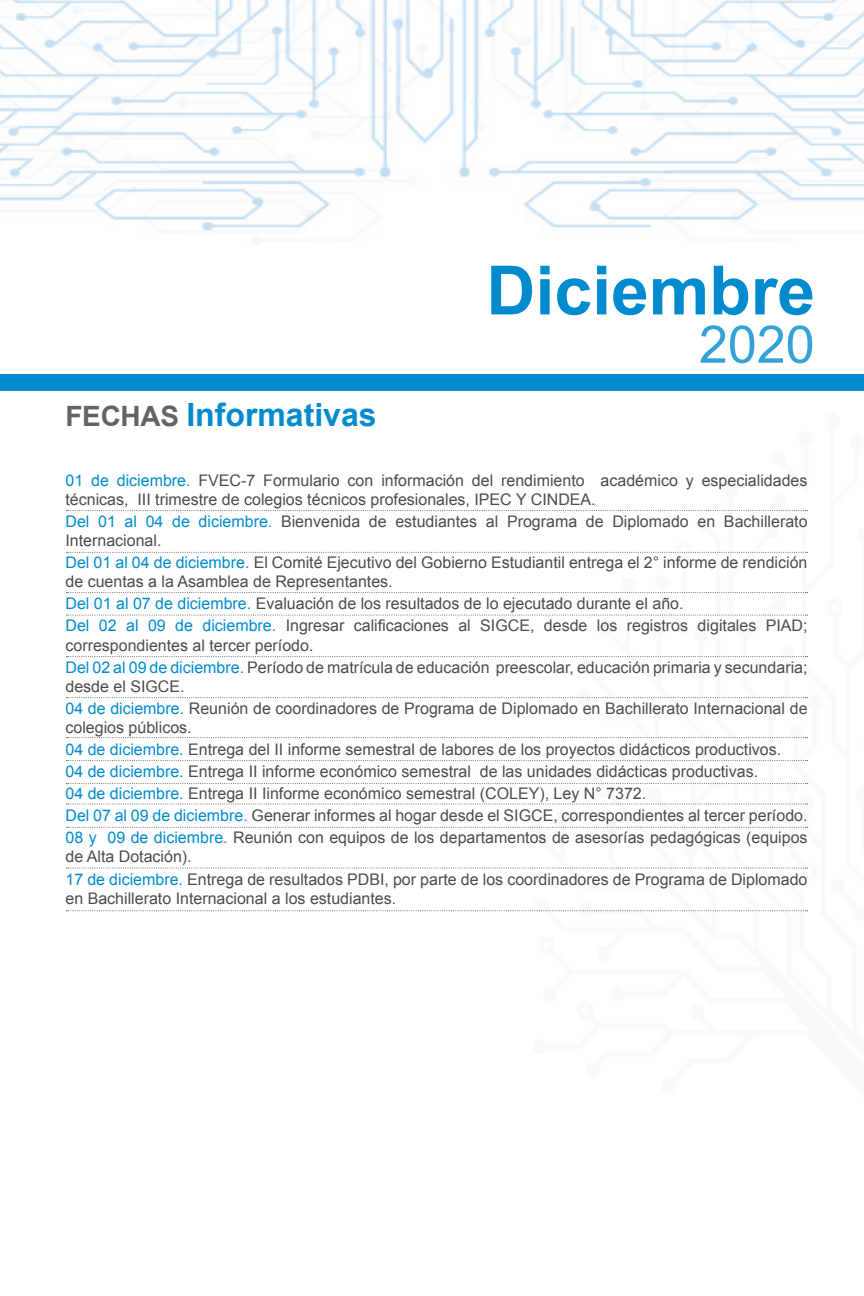
<style>
.page{position:relative;width:864px;height:1296px;background:#fff}
.page>*{position:absolute;margin:0;border:0;box-sizing:border-box;transform-origin:0 0}
.t1{font:700 68px "Arial";color:#008bcf}
.t2{font:52px "Arial";color:#008bcf}
.t3{font:700 32px "Arial";color:#008bcf}
.t4{font:16px/19.2px "Arial";color:#4b4c4d}
.s1{font-size:28px;color:#636366}
.s2{color:#008bcf}
</style>
<div class="page">
<div style="left:0;top:374px;width:864px;height:17px;background:#008bcf"></div>
<svg style="left:66px;top:510px;width:742px;height:1px"></svg>
<svg style="left:66px;top:552px;width:742px;height:1px"></svg>
<svg style="left:66px;top:592px;width:742px;height:1px"></svg>
<svg style="left:66px;top:615px;width:742px;height:1px"></svg>
<svg style="left:66px;top:656px;width:742px;height:1px"></svg>
<svg style="left:66px;top:697px;width:742px;height:1px"></svg>
<svg style="left:66px;top:737px;width:742px;height:1px"></svg>
<svg style="left:66px;top:760px;width:742px;height:1px"></svg>
<svg style="left:66px;top:783px;width:742px;height:1px"></svg>
<svg style="left:66px;top:804px;width:742px;height:1px"></svg>
<svg style="left:66px;top:827px;width:742px;height:1px"></svg>
<svg style="left:66px;top:868px;width:742px;height:1px"></svg>
<svg style="left:66px;top:910px;width:742px;height:1px"></svg>
<img style="left:0;top:0;width:864px;height:244px">
<p class="t3" style="left:65px;top:393px;width:313px"><span class="s1">FECHAS</span> Informativas</p>
<p class="t1" style="left:486px;top:246px;width:330px">Diciembre</p>
<h2 class="t2" style="left:699px;top:310px;width:117px">2020</h2>
<p class="t4" style="left:65px;top:471px;width:744px"><span class="s2">01 de diciembre.</span> FVEC-7 Formulario con información del rendimiento académico y especialidades técnicas, III trimestre de colegios técnicos profesionales, IPEC Y CINDEA.</p>
<p class="t4" style="left:65px;top:512px;width:744px"><span class="s2">Del 01 al 04 de diciembre.</span> Bienvenida de estudiantes al Programa de Diplomado en Bachillerato<br>Internacional.</p>
<p class="t4" style="left:65px;top:553px;width:744px"><span class="s2">Del 01 al 04 de diciembre.</span> El Comité Ejecutivo del Gobierno Estudiantil entrega el 2° informe de rendición de cuentas a la Asamblea de Representantes.</p>
<p class="t4" style="left:65px;top:594px;width:620px"><span class="s2">Del 01 al 07 de diciembre.</span> Evaluación de los resultados de lo ejecutado durante el año.</p>
<p class="t4" style="left:65px;top:616px;width:744px"><span class="s2">Del 02 al 09 de diciembre.</span> Ingresar calificaciones al SIGCE, desde los registros digitales PIAD; correspondientes al tercer período.</p>
<p class="t4" style="left:65px;top:658px;width:744px"><span class="s2">Del 02 al 09 de diciembre.</span> Período de matrícula de educación preescolar, educación primaria y secundaria; desde el SIGCE.</p>
<p class="t4" style="left:65px;top:699px;width:744px"><span class="s2">04 de diciembre.</span> Reunión de coordinadores de Programa de Diplomado en Bachillerato Internacional de colegios públicos.</p>
<p class="t4" style="left:65px;top:740px;width:717px"><span class="s2">04 de diciembre.</span> Entrega del II informe semestral de labores de los proyectos didácticos productivos.</p>
<p class="t4" style="left:65px;top:762px;width:694px"><span class="s2">04 de diciembre.</span> Entrega II informe económico semestral de las unidades didácticas productivas.</p>
<p class="t4" style="left:65px;top:784px;width:582px"><span class="s2">04 de diciembre.</span> Entrega II Iinforme económico semestral (COLEY), Ley N° 7372.</p>
<p class="t4" style="left:65px;top:806px;width:744px"><span class="s2">Del 07 al 09 de diciembre.</span> Generar informes al hogar desde el SIGCE, correspondientes al tercer período.</p>
<p class="t4" style="left:65px;top:828px;width:744px"><span class="s2">08 y 09 de diciembre.</span> Reunión con equipos de los departamentos de asesorías pedagógicas (equipos de Alta Dotación).</p>
<p class="t4" style="left:65px;top:869px;width:744px"><span class="s2">17 de diciembre.</span> Entrega de resultados PDBI, por parte de los coordinadores de Programa de Diplomado en Bachillerato Internacional a los estudiantes.</p>
</div>
